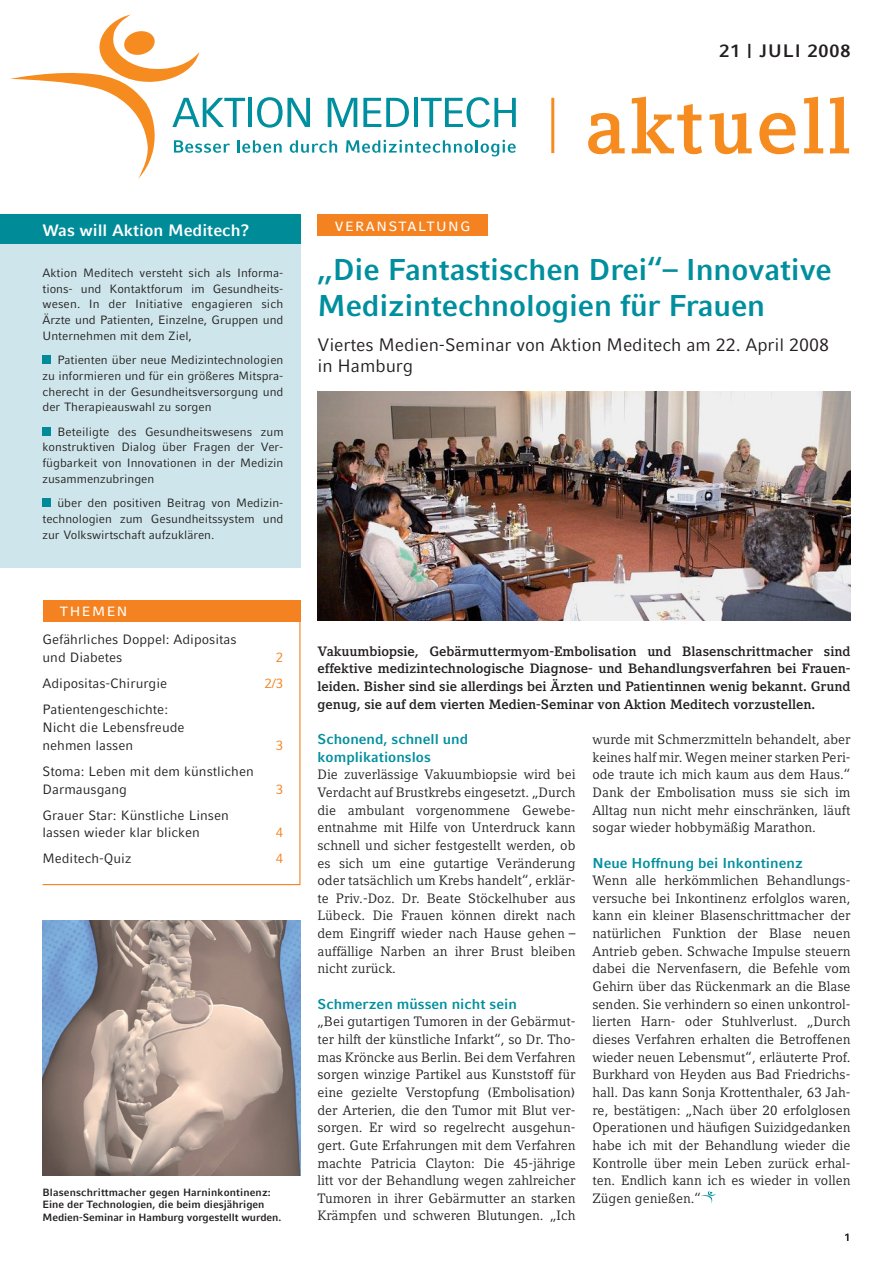
<style>
.page{position:relative;width:893px;height:1263px;background:#fff}
.page>*{position:absolute;margin:0;border:0;box-sizing:border-box;transform-origin:0 0}
.t1{font:700 78px "Compatil Letter LT";letter-spacing:.04em;color:#f68c1f}
.t2{font:700 30px/36px "Compatil Fact LT";letter-spacing:-.005em;color:#008f9e}
.t3{font:18px/21.6px "Compatil Fact LT";letter-spacing:-.005em;color:#231f20}
.t4{font:18px "Compatil Fact LT Regular SC";letter-spacing:.05em;color:#fff}
.t5{font:700 18px "Compatil Fact LT";letter-spacing:.05em;color:#231f20}
.t6{font:700 16.5px "Compatil Fact LT";color:#fff}
.t7{font:700 14.25px/17.7px "Compatil Fact LT";color:#008f9e}
.t8{font:13.5px/17.7px "Compatil Letter LT";color:#231f20;text-align:justify}
.t9{font:700 13.5px/17.7px "Compatil Letter LT";color:#231f20;text-align:justify}
.t10{font:13.5px/17.7px "Compatil Fact LT";color:#231f20}
.t11{font:13.5px "Compatil Fact LT";color:#f58220}
.t12{font:12px/15.8px "Compatil Fact LT";color:#231f20;text-align:justify}
.t13{font:700 10.5px/12.6px "Compatil Fact LT";color:#231f20}
.t14{font:10.5px "Compatil Fact LT";color:#231f20}
</style>
<div class="page">
<svg style="left:10px;top:14px;width:506px;height:165px"></svg>
<hr style="left:551px;top:98px;width:3px;height:55px;background:#f68c1f">
<svg style="left:701px;top:1190px;width:15px;height:14px"></svg>
<svg style="left:42px;top:600px;width:259px;height:286px"></svg>
<div style="left:43px;top:600px;width:257px;height:21px;background:#f58220"></div>
<div style="left:0;top:215px;width:300px;height:352px;background:#cee6eb"></div>
<div style="left:0;top:215px;width:300px;height:29px;background:#008b99"></div>
<div style="left:43px;top:356px;width:8px;height:8px;background:#008b99"></div>
<div style="left:43px;top:427px;width:8px;height:9px;background:#008b99"></div>
<div style="left:43px;top:499px;width:8px;height:8px;background:#008b99"></div>
<div style="left:317px;top:215px;width:171px;height:21px;background:#f58220"></div>
<img style="left:317px;top:391px;width:533px;height:229px">
<img style="left:43px;top:920px;width:257px;height:256px">
<p class="t6" style="left:43px;top:220px;width:208px">Was will Aktion Meditech?</p>
<p class="t12" style="left:43px;top:265px;width:242px">Aktion Meditech versteht sich als Informa&shy;tions- und Kontaktforum im Gesundheits&shy;wesen. In der Initiative engagieren sich Ärzte und Patienten, Einzelne, Gruppen und Unternehmen mit dem Ziel,</p>
<p class="t12" style="left:43px;top:352px;width:242px;text-indent:15px">Patienten über neue Medizintechnologien zu informieren und für ein größeres Mitspra&shy;cherecht in der Gesundheitsversorgung und der Therapieauswahl zu sorgen</p>
<p class="t12" style="left:43px;top:423px;width:243px;text-indent:15px">Beteiligte des Gesundheitswesens zum konstruktiven Dialog über Fragen der Ver&shy;fügbarkeit von Innovationen in der Medizin zusammenzubringen</p>
<p class="t12" style="left:43px;top:495px;width:242px;text-indent:15px">über den positiven Beitrag von Medizin&shy;technologien zum Gesundheitssystem und zur Volkswirtschaft aufzuklären.</p>
<h3 class="t4" style="left:60px;top:599px;width:70px">themen</h3>
<p class="t10" style="left:43px;top:631px;width:195px">Gefährliches Doppel: Adipositas und Diabetes</p>
<p class="t11" style="left:276px;top:650px;width:9px">2</p>
<p class="t10" style="left:43px;top:675px;width:126px">Adipositas-Chirurgie</p>
<p class="t11" style="left:264px;top:676px;width:21px">2/3</p>
<p class="t10" style="left:43px;top:701px;width:143px">Patientengeschichte:<br>Nicht die Lebensfreude nehmen lassen</p>
<p class="t11" style="left:276px;top:737px;width:9px">3</p>
<p class="t10" style="left:43px;top:762px;width:213px">Stoma: Leben mit dem künstlichen<br>Darmausgang</p>
<p class="t10" style="left:43px;top:806px;width:188px">Grauer Star: Künstliche Linsen lassen wieder klar blicken</p>
<p class="t11" style="left:276px;top:781px;width:9px">3</p>
<p class="t11" style="left:276px;top:825px;width:9px">4</p>
<p class="t10" style="left:43px;top:850px;width:90px">Meditech-Quiz</p>
<p class="t11" style="left:276px;top:851px;width:9px">4</p>
<p class="t13" style="left:43px;top:1185px;width:240px">Blasenschrittmacher gegen Harninkontinenz:<br>Eine der Technologien, die beim diesjährigen<br>Medien-Seminar in Hamburg vorgestellt wurden.</p>
<h3 class="t4" style="left:334px;top:214px;width:137px">veranstaltung</h3>
<h3 class="t5" style="left:720px;top:40px;width:132px">21 | Juli 2008</h3>
<h1 class="t1" style="left:585px;top:80px;width:267px">aktuell</h1>
<h2 class="t2" style="left:317px;top:252px;width:516px">„Die Fantastischen Drei“– Innovative<br>Medizintechnologien für Frauen</h2>
<h3 class="t3" style="left:317px;top:334px;width:513px">Viertes Medien-Seminar von Aktion Meditech am 22. April 2008 in Hamburg</h3>
<p class="t9" style="left:317px;top:642px;width:534px">Vakuumbiopsie, Gebärmuttermyom-Embolisation und Blasenschrittmacher sind effektive medizintechnologische Diagnose- und Behandlungsverfahren bei Frauen&shy;leiden. Bisher sind sie allerdings bei Ärzten und Patientinnen wenig bekannt. Grund genug, sie auf dem vierten Medien-Seminar von Aktion Meditech vorzustellen.</p>
<p class="t7" style="left:317px;top:730px;width:152px">Schonend, schnell und komplikationslos</p>
<p class="t8" style="left:317px;top:766px;width:259px">Die zuverlässige Vakuumbiopsie wird bei Verdacht auf Brustkrebs eingesetzt. „Durch die ambulant vorgenommene Gewebe&shy;entnahme mit Hilfe von Unterdruck kann schnell und sicher festgestellt werden, ob es sich um eine gutartige Veränderung oder tatsächlich um Krebs handelt“, erklär&shy;te Priv.-Doz. Dr. Beate Stöckelhuber aus Lübeck. Die Frauen können direkt nach dem Eingriff wieder nach Hause gehen – auffällige Narben an ihrer Brust bleiben nicht zurück.</p>
<p class="t7" style="left:317px;top:995px;width:201px">Schmerzen müssen nicht sein</p>
<p class="t8" style="left:317px;top:1013px;width:259px">„Bei gutartigen Tumoren in der Gebärmut&shy;ter hilft der künstliche Infarkt“, so Dr. Tho&shy;mas Kröncke aus Berlin. Bei dem Verfahren sorgen winzige Partikel aus Kunststoff für eine gezielte Verstopfung (Embolisation) der Arterien, die den Tumor mit Blut ver&shy;sorgen. Er wird so regelrecht ausgehun&shy;gert. Gute Erfahrungen mit dem Verfahren machte Patricia Clayton: Die 45-jährige litt vor der Behandlung wegen zahlreicher Tumoren in ihrer Gebärmutter an starken Krämpfen und schweren Blutungen. „Ich</p>
<p class="t8" style="left:592px;top:730px;width:259px">wurde mit Schmerzmitteln behandelt, aber keines half mir. Wegen meiner starken Peri&shy;ode traute ich mich kaum aus dem Haus.“ Dank der Embolisation muss sie sich im Alltag nun nicht mehr einschränken, läuft sogar wieder hobbymäßig Marathon.</p>
<p class="t7" style="left:592px;top:853px;width:212px">Neue Hoffnung bei Inkontinenz</p>
<p class="t8" style="left:592px;top:871px;width:259px">Wenn alle herkömmlichen Behandlungs&shy;versuche bei Inkontinenz erfolglos waren, kann ein kleiner Blasenschrittmacher der natürlichen Funktion der Blase neuen Antrieb geben. Schwache Impulse steuern dabei die Nervenfasern, die Befehle vom Gehirn über das Rückenmark an die Blase senden. Sie verhindern so einen unkontrol&shy;lierten Harn- oder Stuhlverlust. „Durch dieses Verfahren erhalten die Betroffenen wieder neuen Lebensmut“, erläuterte Prof.<br>Burkhard von Heyden aus Bad Friedrichs&shy;hall. Das kann Sonja Krottenthaler, 63 Jah&shy;re, bestätigen: „Nach über 20 erfolglosen Operationen und häufigen Suizidgedanken habe ich mit der Behandlung wieder die Kontrolle über mein Leben zurück erhal&shy;ten. Endlich kann ich es wieder in vollen Zügen genießen.“</p>
<p class="t14" style="left:845px;top:1231px;width:7px">1</p>
</div>
